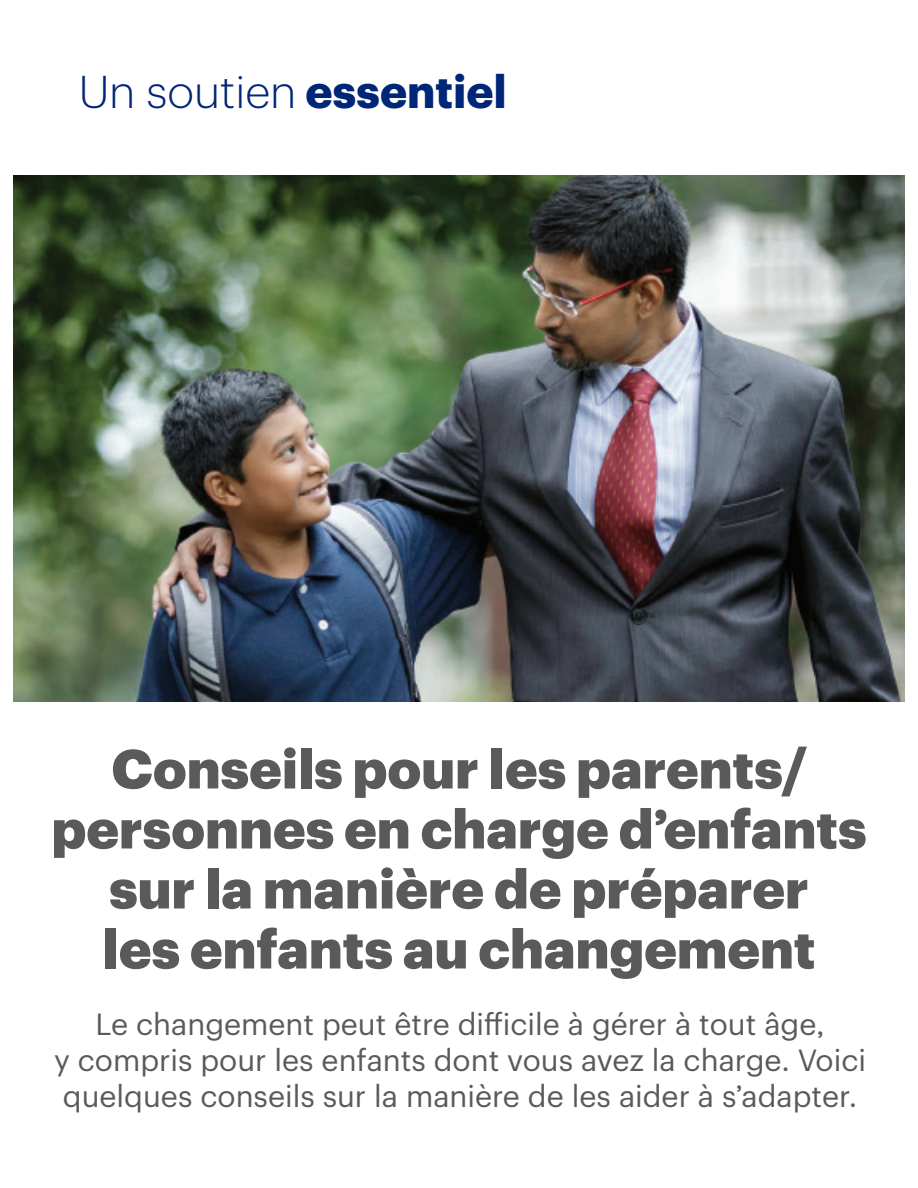
<style>
.page{position:relative;width:918px;height:1188px;background:#fff}
.page>*{position:absolute;margin:0;border:0;box-sizing:border-box;transform-origin:0 0}
.Headline{font:900 54px/60px "Graphik UHG";color:#5a5a5a;text-align:center}
.t1{font:300 45px "Graphik";color:#002677}
.Headline-subhead{font:30px/36px "Graphik UHG";color:#5a5a5a;text-align:center}
.s1{font-weight:700;font-size:45.3px}
</style>
<div class="page">
<img style="left:14px;top:176px;width:890px;height:526px">
<h2 class="t1" style="left:79px;top:59px;width:430px">Un soutien <span class="s1">essentiel</span></h2>
<p class="Headline" style="left:51px;top:734px;width:817px">Conseils pour les parents/ personnes en charge d’enfants sur la manière de préparer<br>les enfants au changement</p>
<p class="Headline-subhead" style="left:54px;top:1003px;width:814px">Le changement peut être difficile à gérer à tout âge,<br>y compris pour les enfants dont vous avez la charge. Voici quelques conseils sur la manière de les aider à s’adapter.</p>
</div>
